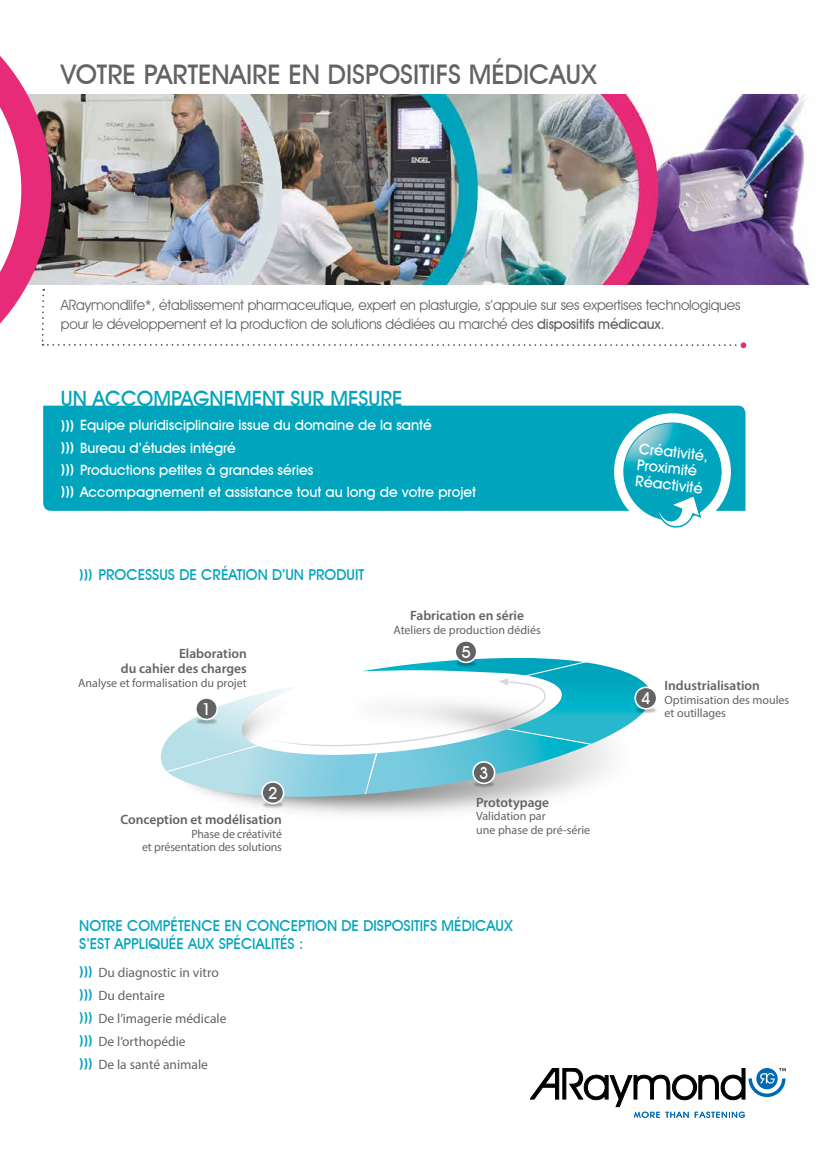
<style>
.page{position:relative;width:830px;height:1149px;background:#fff}
.page>*{position:absolute;margin:0;border:0;box-sizing:border-box;transform-origin:0 0}
.t1{font:500 27px "Avant Garde IT Cby BT";color:#646363}
.t2{font:500 21px "Avant Garde IT Cby BT";color:#00a4bc}
.t3{font:500 16.5px "Avant Garde IT Cby BT";color:#fff}
.t4{font:500 15px/18px "Avant Garde IT Cby BT";color:#00a4bc}
.t5{font:500 15px/16.5px "Avant Garde IT Cby BT";color:#fff}
.t6{font:14.25px/18.9px "Avant Garde IT Cby BT";letter-spacing:-.01em;color:#646363}
.t7{font:500 14.25px/22.2px "Avant Garde IT Cby BT";color:#fff}
.t8{font:600 13.5px/15px "Myriad Pro";color:#646363;text-align:right}
.t9{font:13.5px/22.8px "Myriad Pro";color:#646363}
.t10{font:12px/13.5px "Myriad Pro";color:#646363}
.s1{font-weight:500}
.s2{font-family:"Myriad Pro";font-weight:700}
.s3{font-family:"Myriad Pro";font-weight:700;font-size:14.25px}
.s4{font-weight:700;font-size:14.25px;color:#00a4bc}
</style>
<div class="page">
<img style="left:746px;top:95px;width:65px;height:189px">
<div style="left:43px;top:405px;width:702px;height:105px;background:#00a4bc"></div>
<div style="left:455px;top:640px;width:21px;height:22px;background:#646363;border-radius:50%"></div>
<div style="left:454px;top:640px;width:23px;height:23px;border:2px solid #fff;border-radius:50%"></div>
<img style="left:225px;top:799px;width:95px;height:17px">
<div style="left:262px;top:781px;width:21px;height:22px;background:#646363;border-radius:50%"></div>
<div style="left:261px;top:781px;width:23px;height:23px;border:2px solid #fff;border-radius:50%"></div>
<svg style="left:160px;top:656px;width:497px;height:143px"></svg>
<img style="left:0;top:56px;width:746px;height:293px">
<svg style="left:530px;top:1068px;width:255px;height:49px"></svg>
<svg style="left:610px;top:410px;width:123px;height:118px"></svg>
<h1 class="t1" style="left:61px;top:58px;width:537px">VOTRE PARTENAIRE EN DISPOSITIFS MÉDICAUX</h1>
<p class="t6" style="left:61px;top:295px;width:680px">ARaymondlife*, établissement pharmaceutique, expert en plasturgie, s’appuie sur ses expertises technologiques pour le développement et la production de solutions dédiées au marché des <span class="s1">dispositifs médicaux</span>.</p>
<h2 class="t2" style="left:61px;top:385px;width:343px">UN ACCOMPAGNEMENT SUR MESURE</h2>
<p class="t7" style="left:61px;top:414px;width:416px"><span class="s2">)))</span> Equipe pluridisciplinaire issue du domaine de la santé<br><span class="s2">)))</span> Bureau d’études intégré<br><span class="s2">)))</span> Productions petites à grandes séries<br><span class="s2">)))</span> Accompagnement et assistance tout au long de votre projet</p>
<p class="t4" style="left:79px;top:565px;width:286px"><span class="s3">)))</span> PROCESSUS DE CRÉATION D’UN PRODUIT</p>
<p class="t8" style="left:121px;top:645px;width:127px">Elaboration<br>du cahier des charges</p>
<p class="t10" style="left:78px;top:675px;width:170px">Analyse et formalisation du projet</p>
<p class="t3" style="left:202px;top:698px;width:11px">1</p>
<p class="t3" style="left:268px;top:782px;width:11px">2</p>
<p class="t8" style="left:120px;top:811px;width:163px">Conception et modélisation</p>
<p class="t10" style="left:142px;top:826px;width:141px;text-align:right">Phase de créativité<br>et présentation des solutions</p>
<p class="t8" style="left:410px;top:607px;width:115px">Fabrication en série</p>
<p class="t10" style="left:393px;top:622px;width:149px">Ateliers de production dédiés</p>
<p class="t3" style="left:461px;top:641px;width:11px">5</p>
<p class="t3" style="left:479px;top:762px;width:11px">3</p>
<p class="t8" style="left:476px;top:794px;width:74px">Prototypage</p>
<p class="t10" style="left:476px;top:809px;width:115px">Validation par<br>une phase de pré-série</p>
<p class="t4" style="left:79px;top:916px;width:435px">NOTRE COMPÉTENCE EN CONCEPTION DE DISPOSITIFS MÉDICAUX<br>S’EST APPLIQUÉE AUX SPÉCIALITÉS :</p>
<p class="t9" style="left:79px;top:960px;width:149px"><span class="s4">)))</span> Du diagnostic in vitro <span class="s4">)))</span> Du dentaire<br><span class="s4">)))</span> De l’imagerie médicale <span class="s4">)))</span> De l’orthopédie<br><span class="s4">)))</span> De la santé animale</p>
<p class="t5" style="left:639px;top:440px;width:71px;rotate:6deg">Créativité,<br>Proximité<br>Réactivité</p>
<p class="t3" style="left:641px;top:688px;width:11px">4</p>
<p class="t8" style="left:664px;top:677px;width:97px">Industrialisation</p>
<p class="t10" style="left:664px;top:692px;width:126px">Optimisation des moules et outillages</p>
</div>
